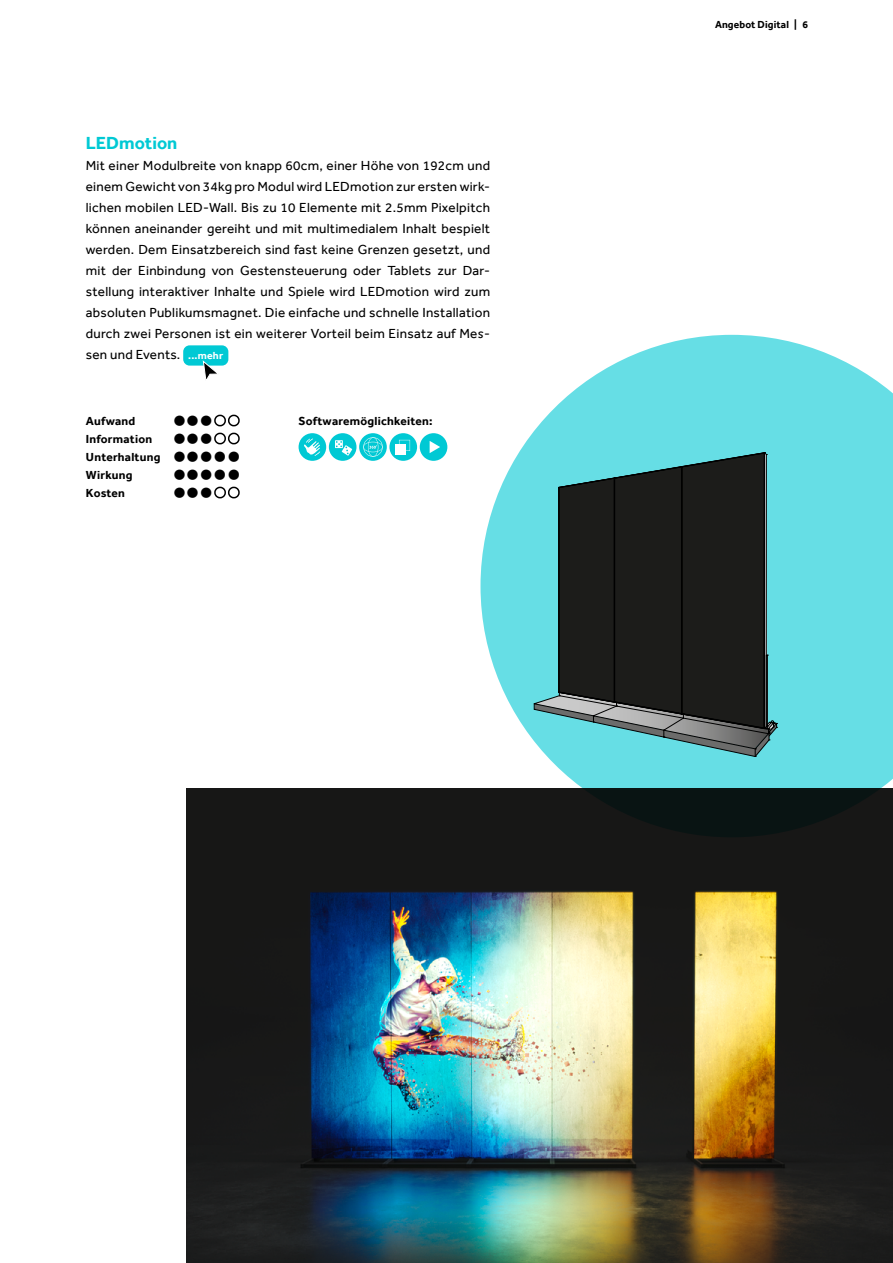
<style>
.page{position:relative;width:893px;height:1263px;background:#fff}
.page>*{position:absolute;margin:0;border:0;box-sizing:border-box;transform-origin:0 0}
.t1{font:700 18px "Effra";color:#00c9d4}
.t2{font:13.5px/21px "Effra";letter-spacing:.02em;color:#000;text-align:justify}
.t3{font:700 12px/18px "Effra";letter-spacing:.02em;color:#000}
.t4{font:700 10.5px "Effra";letter-spacing:.01em;color:#000}
.s1{font-weight:700;font-size:10.5px;color:#fff}
</style>
<div class="page">
<div style="left:183px;top:345px;width:45px;height:21px;background:#00c9d4;border-radius:6px"></div>
<svg style="left:202px;top:360px;width:18px;height:20px"></svg>
<div style="left:299px;top:433px;width:27px;height:28px;background:#00c9d4;border-radius:50%"></div>
<svg style="left:304px;top:438px;width:16px;height:18px"></svg>
<div style="left:329px;top:433px;width:27px;height:28px;background:#00c9d4;border-radius:50%"></div>
<svg style="left:335px;top:440px;width:8px;height:8px"></svg>
<svg style="left:336px;top:441px;width:16px;height:15px"></svg>
<div style="left:359px;top:433px;width:28px;height:28px;background:#00c9d4;border-radius:50%"></div>
<svg style="left:363px;top:437px;width:20px;height:20px"></svg>
<div style="left:389px;top:433px;width:28px;height:28px;background:#00c9d4;border-radius:50%"></div>
<svg style="left:399px;top:440px;width:11px;height:11px"></svg>
<div style="left:395px;top:444px;width:11px;height:11px;background:#fff"></div>
<div style="left:420px;top:433px;width:27px;height:28px;background:#00c9d4;border-radius:50%"></div>
<svg style="left:430px;top:441px;width:10px;height:12px"></svg>
<img style="left:186px;top:789px;width:707px;height:474px">
<svg style="left:480px;top:335px;width:413px;height:502px;fill:#66dee5"></svg>
<svg style="left:533px;top:452px;width:245px;height:305px;background:#355252"></svg>
<h1 class="t1" style="left:86px;top:132px;width:93px">LEDmotion</h1>
<p class="t2" style="left:86px;top:155px;width:406px">Mit einer Modulbreite von knapp 60cm, einer Höhe von 192cm und einem Gewicht von 34kg pro Modul wird LEDmotion zur ersten wirk&shy;lichen mobilen LED-Wall. Bis zu 10 Elemente mit 2.5mm Pixelpitch können aneinander gereiht und mit multimedialem Inhalt bespielt werden. Dem Einsatzbereich sind fast keine Grenzen gesetzt, und mit der Einbindung von Gestensteuerung oder Tablets zur Dar&shy;stellung interaktiver Inhalte und Spiele wird LEDmotion wird zum absoluten Publikumsmagnet. Die einfache und schnelle Installation durch zwei Personen ist ein weiterer Vorteil beim Einsatz auf Mes&shy;sen und Events. <span class="s1">...mehr</span></p>
<p class="t3" style="left:86px;top:412px;width:76px">Aufwand<br>Information<br>Unterhaltung<br>Wirkung<br>Kosten</p>
<p class="t3" style="left:299px;top:412px;width:136px">Softwaremöglichkeiten:</p>
<p class="t4" style="left:715px;top:18px;width:94px">Angebot Digital | 6</p>
</div>
